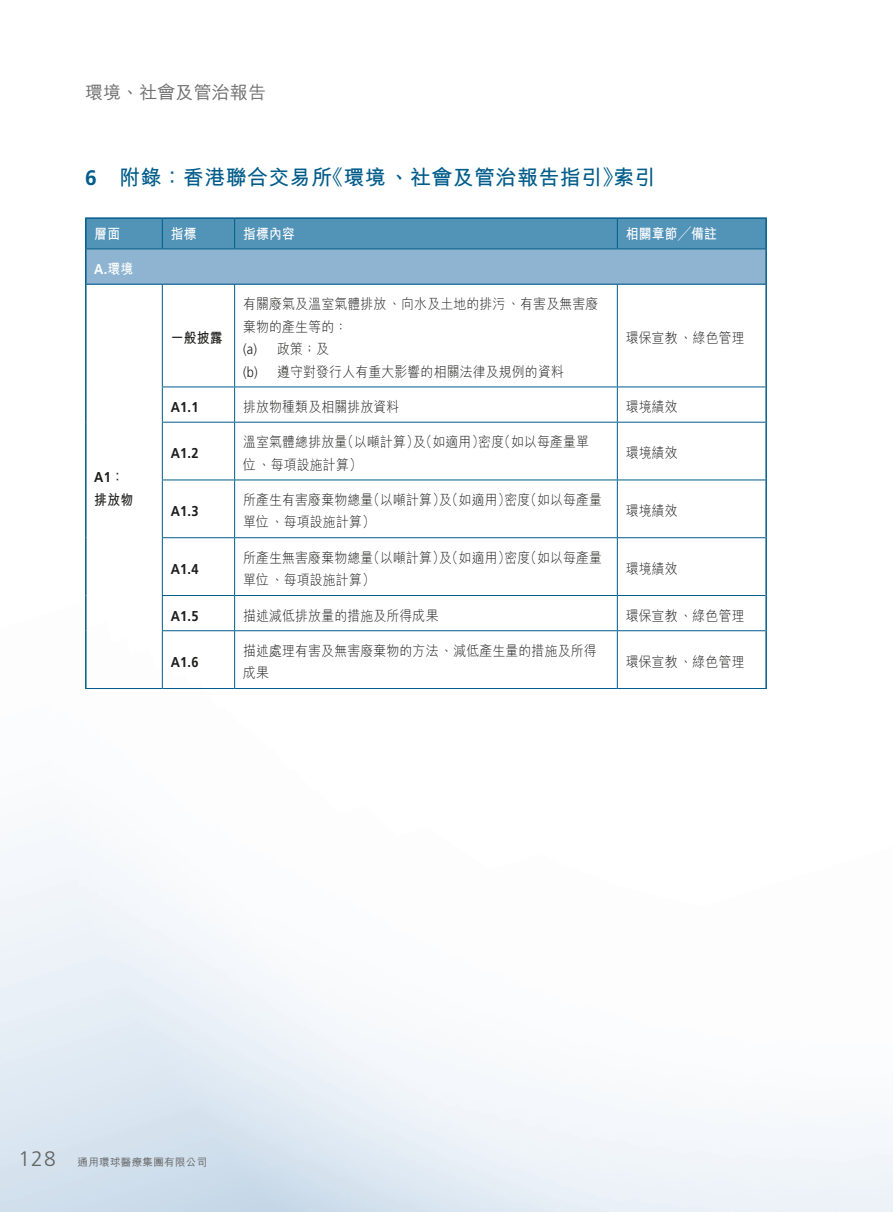
<style>
.page{position:relative;width:893px;height:1212px;background:#fff}
.page>*{position:absolute;margin:0;border:0;box-sizing:border-box;transform-origin:0 0}
.t1{font:700 21px "M Hei HK";letter-spacing:.015em;color:#005c8a}
.t2{font:500 18px "M Hei HK";letter-spacing:.005em;color:#6f6f6f}
.t3{font:300 14.25px/22.5px "M Hei HK";letter-spacing:.015em;color:#1c1c1b;scale:.9 1}
.t4{font:700 14.25px "Frutiger LT Std";letter-spacing:.015em;color:#1c1c1b;scale:.9 1}
.t5{font:700 14.25px "M Hei HK";letter-spacing:.015em;color:#fff;scale:.9 1}
.t6{font:700 14.25px "M Hei HK";letter-spacing:.015em;color:#1c1c1b;scale:.9 1}
.t7{font:700 14.25px "Frutiger LT Std";color:#fff;scale:.9 1}
.t8{font:500 10.5px "M Hei HK";letter-spacing:.03em;color:#636362}
.s1{font-family:"Frutiger LT Std"}
.s2{font-family:"M Hei HK"}
.s3{font-family:"Frutiger LT Std";font-weight:300;font-size:21px}
</style>
<div class="page">
<div style="left:86px;top:249px;width:680px;height:35px;background:#8eb4d1"></div>
<hr style="left:235px;top:284px;width:382px;height:1px;background:#005c8a">
<hr style="left:235px;top:688px;width:382px;height:1px;background:#005c8a">
<hr style="left:617px;top:284px;width:148px;height:1px;background:#005c8a">
<hr style="left:617px;top:688px;width:150px;height:1px;background:#005c8a">
<div style="left:87px;top:219px;width:678px;height:30px;background:#5293b8"></div>
<hr style="left:617px;top:248px;width:148px;height:1px;background:#005c8a">
<hr style="left:617px;top:284px;width:1px;height:102px;background:#005c8a">
<hr style="left:162px;top:386px;width:73px;height:1px;background:#005c8a">
<hr style="left:234px;top:387px;width:1px;height:35px;background:#005c8a">
<hr style="left:235px;top:386px;width:382px;height:1px;background:#005c8a">
<hr style="left:617px;top:387px;width:1px;height:35px;background:#005c8a">
<hr style="left:617px;top:386px;width:148px;height:1px;background:#005c8a">
<hr style="left:162px;top:422px;width:73px;height:1px;background:#005c8a">
<hr style="left:234px;top:423px;width:1px;height:57px;background:#005c8a">
<hr style="left:235px;top:422px;width:382px;height:1px;background:#005c8a">
<hr style="left:617px;top:423px;width:1px;height:57px;background:#005c8a">
<hr style="left:617px;top:422px;width:148px;height:1px;background:#005c8a">
<hr style="left:162px;top:480px;width:73px;height:1px;background:#005c8a">
<hr style="left:234px;top:480px;width:1px;height:57px;background:#005c8a">
<hr style="left:235px;top:480px;width:382px;height:1px;background:#005c8a">
<hr style="left:617px;top:480px;width:1px;height:57px;background:#005c8a">
<hr style="left:617px;top:480px;width:148px;height:1px;background:#005c8a">
<hr style="left:162px;top:537px;width:73px;height:1px;background:#005c8a">
<hr style="left:162px;top:595px;width:73px;height:1px;background:#005c8a">
<hr style="left:234px;top:538px;width:1px;height:57px;background:#005c8a">
<hr style="left:234px;top:596px;width:1px;height:34px;background:#005c8a">
<hr style="left:235px;top:537px;width:382px;height:1px;background:#005c8a">
<hr style="left:235px;top:595px;width:382px;height:1px;background:#005c8a">
<hr style="left:617px;top:538px;width:1px;height:57px;background:#005c8a">
<hr style="left:617px;top:596px;width:1px;height:34px;background:#005c8a">
<hr style="left:617px;top:537px;width:148px;height:1px;background:#005c8a">
<hr style="left:617px;top:595px;width:148px;height:1px;background:#005c8a">
<hr style="left:162px;top:630px;width:73px;height:1px;background:#005c8a">
<hr style="left:234px;top:631px;width:1px;height:57px;background:#005c8a">
<hr style="left:235px;top:630px;width:382px;height:1px;background:#005c8a">
<hr style="left:617px;top:631px;width:1px;height:57px;background:#005c8a">
<hr style="left:617px;top:630px;width:148px;height:1px;background:#005c8a">
<hr style="left:162px;top:284px;width:73px;height:1px;background:#005c8a">
<hr style="left:234px;top:284px;width:1px;height:102px;background:#005c8a">
<hr style="left:162px;top:688px;width:73px;height:1px;background:#005c8a">
<hr style="left:85px;top:249px;width:2px;height:35px;background:#005c8a">
<hr style="left:765px;top:249px;width:2px;height:35px;background:#005c8a">
<hr style="left:765px;top:284px;width:2px;height:103px;background:#005c8a">
<hr style="left:765px;top:387px;width:2px;height:35px;background:#005c8a">
<hr style="left:765px;top:422px;width:2px;height:58px;background:#005c8a">
<hr style="left:765px;top:480px;width:2px;height:58px;background:#005c8a">
<hr style="left:765px;top:538px;width:2px;height:57px;background:#005c8a">
<hr style="left:765px;top:595px;width:2px;height:36px;background:#005c8a">
<hr style="left:765px;top:631px;width:2px;height:57px;background:#005c8a">
<hr style="left:85px;top:217px;width:77px;height:2px;background:#005c8a">
<hr style="left:85px;top:219px;width:2px;height:30px;background:#005c8a">
<hr style="left:162px;top:217px;width:73px;height:2px;background:#005c8a">
<hr style="left:235px;top:217px;width:382px;height:2px;background:#005c8a">
<hr style="left:617px;top:217px;width:150px;height:2px;background:#005c8a">
<hr style="left:765px;top:219px;width:2px;height:30px;background:#005c8a">
<hr style="left:87px;top:284px;width:75px;height:1px;background:#005c8a">
<hr style="left:162px;top:284px;width:1px;height:102px;background:#005c8a">
<hr style="left:162px;top:387px;width:1px;height:35px;background:#005c8a">
<hr style="left:162px;top:423px;width:1px;height:57px;background:#005c8a">
<hr style="left:162px;top:480px;width:1px;height:57px;background:#005c8a">
<hr style="left:162px;top:538px;width:1px;height:57px;background:#005c8a">
<hr style="left:162px;top:596px;width:1px;height:34px;background:#005c8a">
<hr style="left:162px;top:631px;width:1px;height:57px;background:#005c8a">
<hr style="left:85px;top:284px;width:2px;height:103px;background:#005c8a">
<hr style="left:85px;top:387px;width:2px;height:35px;background:#005c8a">
<hr style="left:85px;top:422px;width:2px;height:58px;background:#005c8a">
<hr style="left:85px;top:480px;width:2px;height:58px;background:#005c8a">
<hr style="left:85px;top:538px;width:2px;height:57px;background:#005c8a">
<hr style="left:85px;top:595px;width:2px;height:36px;background:#005c8a">
<hr style="left:85px;top:631px;width:2px;height:57px;background:#005c8a">
<hr style="left:85px;top:688px;width:77px;height:1px;background:#005c8a">
<p class="t2" style="left:85px;top:79px;width:182px">環境、社會及管治報告</p>
<h1 class="t1" style="left:85px;top:162px;width:572px"><span class="s1">6</span> 附錄：香港聯合交易所《環境、社會及管治報告指引》索引</h1>
<p class="t5" style="left:94px;top:223px;width:30px">層面</p>
<p class="t5" style="left:171px;top:223px;width:30px">指標</p>
<p class="t5" style="left:243px;top:223px;width:59px">指標內容</p>
<p class="t5" style="left:626px;top:223px;width:103px">相關章節╱備註</p>
<p class="t7" style="left:94px;top:260px;width:45px">A.<span class="s2">環境</span></p>
<p class="t4" style="left:94px;top:469px;width:34px">A1<span class="s2">：</span></p>
<p class="t6" style="left:94px;top:489px;width:45px">排放物</p>
<p class="t6" style="left:171px;top:327px;width:59px">一般披露</p>
<p class="t3" style="left:243px;top:292px;width:396px">有關廢氣及溫室氣體排放、向水及土地的排污、有害及無害廢棄物的產生等的：<br><span class="s1">(a)</span> 政策；及<br><span class="s1">(b)</span> 遵守對發行人有重大影響的相關法律及規例的資料</p>
<p class="t3" style="left:626px;top:326px;width:133px">環保宣教、綠色管理</p>
<p class="t4" style="left:171px;top:399px;width:32px">A1.1</p>
<p class="t3" style="left:243px;top:395px;width:175px">排放物種類及相關排放資料</p>
<p class="t3" style="left:626px;top:395px;width:59px">環境績效</p>
<p class="t4" style="left:171px;top:445px;width:32px">A1.2</p>
<p class="t3" style="left:243px;top:430px;width:386px">溫室氣體總排放量（以噸計算）及（如適用）密度（如以每產量單位、每項設施計算）</p>
<p class="t3" style="left:626px;top:441px;width:59px">環境績效</p>
<p class="t4" style="left:171px;top:503px;width:32px">A1.3</p>
<p class="t4" style="left:171px;top:561px;width:32px">A1.4</p>
<p class="t3" style="left:243px;top:488px;width:400px">所產生有害廢棄物總量（以噸計算）及（如適用）密度（如以每產量單位、每項設施計算）</p>
<p class="t3" style="left:626px;top:499px;width:59px">環境績效</p>
<p class="t3" style="left:243px;top:546px;width:400px">所產生無害廢棄物總量（以噸計算）及（如適用）密度（如以每產量單位、每項設施計算）</p>
<p class="t3" style="left:626px;top:557px;width:59px">環境績效</p>
<p class="t4" style="left:171px;top:607px;width:32px">A1.5</p>
<p class="t3" style="left:243px;top:603px;width:219px">描述減低排放量的措施及所得成果</p>
<p class="t3" style="left:626px;top:603px;width:133px">環保宣教、綠色管理</p>
<p class="t4" style="left:171px;top:654px;width:32px">A1.6</p>
<p class="t3" style="left:243px;top:639px;width:394px">描述處理有害及無害廢棄物的方法、減低產生量的措施及所得成果</p>
<p class="t3" style="left:626px;top:650px;width:133px">環保宣教、綠色管理</p>
<p class="t8" style="left:18px;top:1154px;width:190px"><span class="s3">128</span> 通用環球醫療集團有限公司</p>
</div>
